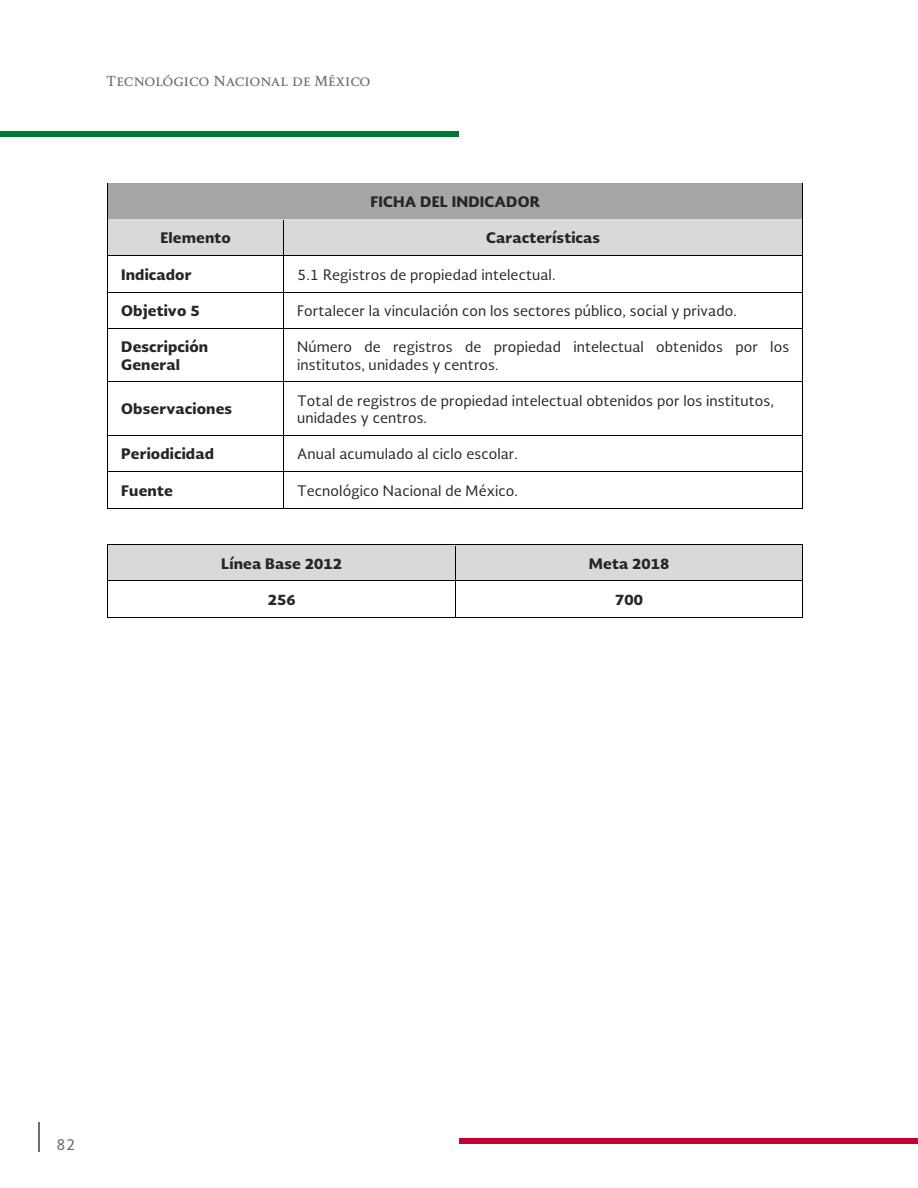
<style>
.page{position:relative;width:918px;height:1188px;background:#fff}
.page>*{position:absolute;margin:0;border:0;box-sizing:border-box;transform-origin:0 0}
.t1{font:15px "Soberana Sans";color:#6c6d70}
.t2{font:14.1px/17.2px "Soberana Sans";letter-spacing:.01em;color:#262626}
.t3{font:900 14.1px/17.2px "Soberana Sans";letter-spacing:.01em;color:#262626}
.t4{font:700 13.5px "Soberana Titular";color:#6c6d70}
</style>
<div class="page">
<div style="left:459px;top:1138px;width:459px;height:6px;background:#c5002e"></div>
<hr style="left:38px;top:1122px;width:2px;height:30px;background:#6c6d70">
<div style="left:0;top:132px;width:459px;height:5px;background:#007836"></div>
<div style="left:109px;top:184px;width:692px;height:35px;background:#a6a6a6"></div>
<hr style="left:108px;top:183px;width:694px;height:1px;background:#a6a6a6">
<hr style="left:108px;top:184px;width:1px;height:35px;background:#000">
<hr style="left:802px;top:184px;width:1px;height:35px;background:#000">
<div style="left:109px;top:221px;width:173px;height:34px;background:#d9d9d9"></div>
<div style="left:285px;top:221px;width:516px;height:34px;background:#d9d9d9"></div>
<hr style="left:108px;top:219px;width:175px;height:1px;background:#000">
<hr style="left:108px;top:220px;width:175px;height:1px;background:#d9d9d9">
<hr style="left:284px;top:219px;width:518px;height:1px;background:#000">
<hr style="left:284px;top:220px;width:518px;height:1px;background:#d9d9d9">
<hr style="left:108px;top:221px;width:1px;height:34px;background:#000">
<hr style="left:283px;top:221px;width:1px;height:34px;background:#000">
<hr style="left:802px;top:221px;width:1px;height:34px;background:#000">
<hr style="left:108px;top:255px;width:175px;height:1px;background:#000">
<hr style="left:284px;top:255px;width:518px;height:1px;background:#000">
<hr style="left:108px;top:257px;width:1px;height:35px;background:#000">
<hr style="left:283px;top:257px;width:1px;height:35px;background:#000">
<hr style="left:802px;top:257px;width:1px;height:35px;background:#000">
<hr style="left:108px;top:292px;width:175px;height:1px;background:#000">
<hr style="left:284px;top:292px;width:518px;height:1px;background:#000">
<hr style="left:108px;top:294px;width:1px;height:34px;background:#000">
<hr style="left:283px;top:294px;width:1px;height:34px;background:#000">
<hr style="left:802px;top:294px;width:1px;height:34px;background:#000">
<hr style="left:108px;top:328px;width:175px;height:1px;background:#000">
<hr style="left:284px;top:328px;width:518px;height:1px;background:#000">
<hr style="left:108px;top:330px;width:1px;height:52px;background:#000">
<hr style="left:283px;top:330px;width:1px;height:52px;background:#000">
<hr style="left:802px;top:330px;width:1px;height:52px;background:#000">
<hr style="left:108px;top:382px;width:175px;height:1px;background:#000">
<hr style="left:284px;top:382px;width:518px;height:1px;background:#000">
<hr style="left:108px;top:383px;width:1px;height:52px;background:#000">
<hr style="left:283px;top:383px;width:1px;height:52px;background:#000">
<hr style="left:802px;top:383px;width:1px;height:52px;background:#000">
<hr style="left:108px;top:435px;width:175px;height:1px;background:#000">
<hr style="left:284px;top:435px;width:518px;height:1px;background:#000">
<hr style="left:108px;top:437px;width:1px;height:34px;background:#000">
<hr style="left:283px;top:437px;width:1px;height:34px;background:#000">
<hr style="left:802px;top:437px;width:1px;height:34px;background:#000">
<hr style="left:108px;top:471px;width:175px;height:1px;background:#000">
<hr style="left:284px;top:471px;width:518px;height:1px;background:#000">
<hr style="left:108px;top:473px;width:1px;height:35px;background:#000">
<hr style="left:283px;top:473px;width:1px;height:35px;background:#000">
<hr style="left:802px;top:473px;width:1px;height:35px;background:#000">
<hr style="left:109px;top:508px;width:174px;height:1px;background:#000">
<hr style="left:285px;top:508px;width:517px;height:1px;background:#000">
<div style="left:109px;top:546px;width:345px;height:35px;background:#d9d9d9"></div>
<div style="left:457px;top:546px;width:344px;height:35px;background:#d9d9d9"></div>
<hr style="left:109px;top:544px;width:174px;height:1px;background:#000">
<hr style="left:109px;top:545px;width:174px;height:1px;background:#d9d9d9">
<hr style="left:284px;top:544px;width:171px;height:1px;background:#000">
<hr style="left:284px;top:545px;width:171px;height:1px;background:#d9d9d9">
<hr style="left:456px;top:544px;width:346px;height:1px;background:#000">
<hr style="left:456px;top:545px;width:346px;height:1px;background:#d9d9d9">
<hr style="left:108px;top:546px;width:1px;height:35px;background:#000">
<hr style="left:455px;top:546px;width:1px;height:35px;background:#000">
<hr style="left:802px;top:546px;width:1px;height:35px;background:#000">
<hr style="left:108px;top:581px;width:347px;height:1px;background:#000">
<hr style="left:456px;top:581px;width:346px;height:1px;background:#000">
<hr style="left:108px;top:582px;width:1px;height:35px;background:#000">
<hr style="left:108px;top:617px;width:347px;height:1px;background:#000">
<hr style="left:455px;top:582px;width:1px;height:35px;background:#000">
<hr style="left:456px;top:617px;width:346px;height:1px;background:#000">
<hr style="left:802px;top:582px;width:1px;height:35px;background:#000">
<p class="t4" style="left:106px;top:72px;width:266px">Tecnológico Nacional de México</p>
<p class="t3" style="left:370px;top:192px;width:171px">FICHA DEL INDICADOR</p>
<p class="t3" style="left:160px;top:229px;width:72px">Elemento</p>
<p class="t3" style="left:486px;top:229px;width:116px">Características</p>
<p class="t3" style="left:121px;top:265px;width:72px">Indicador</p>
<p class="t2" style="left:297px;top:265px;width:260px">5.1 Registros de propiedad intelectual.</p>
<p class="t3" style="left:121px;top:301px;width:80px">Objetivo 5</p>
<p class="t2" style="left:297px;top:302px;width:441px">Fortalecer la vinculación con los sectores público, social y privado.</p>
<p class="t3" style="left:121px;top:338px;width:88px">Descripción<br>General</p>
<p class="t2" style="left:297px;top:338px;width:494px">Número de registros de propiedad intelectual obtenidos por los institutos, unidades y centros.</p>
<p class="t3" style="left:121px;top:400px;width:112px">Observaciones</p>
<p class="t2" style="left:297px;top:392px;width:478px">Total de registros de propiedad intelectual obtenidos por los institutos, unidades y centros.</p>
<p class="t3" style="left:121px;top:445px;width:94px">Periodicidad</p>
<p class="t2" style="left:297px;top:445px;width:222px">Anual acumulado al ciclo escolar.</p>
<p class="t3" style="left:121px;top:481px;width:53px">Fuente</p>
<p class="t2" style="left:297px;top:482px;width:222px">Tecnológico Nacional de México.</p>
<p class="t3" style="left:221px;top:554px;width:122px">Línea Base 2012</p>
<p class="t3" style="left:589px;top:554px;width:82px">Meta 2018</p>
<p class="t3" style="left:268px;top:590px;width:29px">256</p>
<p class="t3" style="left:615px;top:590px;width:29px">700</p>
<p class="t1" style="left:56px;top:1134px;width:21px">82</p>
</div>
